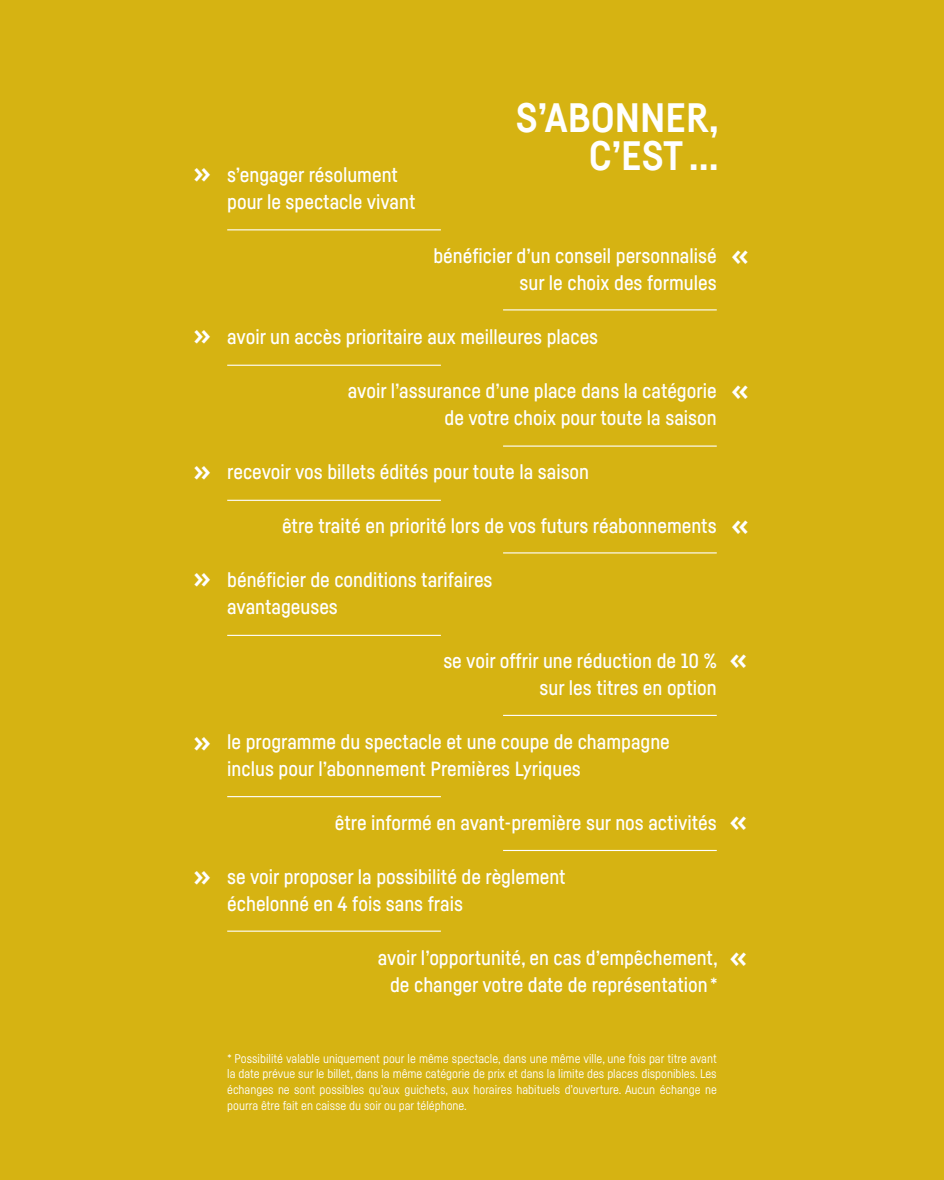
<style>
.page{position:relative;width:944px;height:1180px;background:#d6b312}
.page>*{position:absolute;margin:0;border:0;box-sizing:border-box;transform-origin:0 0}
.t1{font:700 40.5px/38.2px "Fabrikat";color:#fff;text-align:right}
.t2{font:700 33.75px "Fabrikat";color:#fff}
.t3{font:500 20.25px/27px "Fabrikat";color:#fff}
.t4{font:12.38px/15.8px "Fabrikat";color:#fff;text-align:justify}
</style>
<div class="page">
<hr style="left:227px;top:229px;width:214px;height:1px;background:#fff">
<hr style="left:227px;top:365px;width:214px;height:1px;background:#fff">
<hr style="left:227px;top:500px;width:214px;height:1px;background:#fff">
<hr style="left:227px;top:635px;width:214px;height:1px;background:#fff">
<hr style="left:227px;top:796px;width:214px;height:1px;background:#fff">
<hr style="left:227px;top:931px;width:214px;height:1px;background:#fff">
<hr style="left:503px;top:309px;width:214px;height:1px;background:#fff">
<hr style="left:503px;top:445px;width:214px;height:2px;background:#fff">
<hr style="left:503px;top:552px;width:214px;height:1px;background:#fff">
<hr style="left:503px;top:715px;width:214px;height:1px;background:#fff">
<hr style="left:503px;top:850px;width:214px;height:1px;background:#fff">
<h2 class="t2" style="left:211px;top:197px;width:19px;rotate:-180deg">«</h2>
<h2 class="t2" style="left:211px;top:359px;width:19px;rotate:-180deg">«</h2>
<h2 class="t2" style="left:211px;top:494px;width:19px;rotate:-180deg">«</h2>
<h2 class="t2" style="left:211px;top:601px;width:19px;rotate:-180deg">«</h2>
<h2 class="t2" style="left:211px;top:765px;width:19px;rotate:-180deg">«</h2>
<h2 class="t2" style="left:211px;top:899px;width:19px;rotate:-180deg">«</h2>
<p class="t3" style="left:227px;top:161px;width:190px">s’engager résolument pour le spectacle vivant</p>
<h1 class="t1" style="left:516px;top:97px;width:204px">S’ABONNER,<br>C’EST ...</h1>
<p class="t3" style="left:433px;top:242px;width:285px;text-align:right">bénéficier d’un conseil personnalisé sur le choix des formules</p>
<p class="t3" style="left:227px;top:323px;width:372px">avoir un accès prioritaire aux meilleures places</p>
<p class="t3" style="left:348px;top:377px;width:370px;text-align:right">avoir l’assurance d’une place dans la catégorie de votre choix pour toute la saison</p>
<p class="t3" style="left:227px;top:458px;width:363px">recevoir vos billets édités pour toute la saison</p>
<p class="t3" style="left:282px;top:512px;width:436px">être traité en priorité lors de vos futurs réabonnements</p>
<p class="t3" style="left:227px;top:566px;width:267px">bénéficier de conditions tarifaires avantageuses</p>
<p class="t3" style="left:443px;top:647px;width:275px;text-align:right">se voir offrir une réduction de 10 % sur les titres en option</p>
<p class="t3" style="left:227px;top:728px;width:444px">le programme du spectacle et une coupe de champagne inclus pour l’abonnement Premières Lyriques</p>
<p class="t3" style="left:335px;top:809px;width:383px">être informé en avant-première sur nos activités</p>
<p class="t3" style="left:227px;top:863px;width:340px">se voir proposer la possibilité de règlement échelonné en 4 fois sans frais</p>
<p class="t3" style="left:378px;top:944px;width:341px;text-align:right">avoir l’opportunité, en cas d’empêchement, de changer votre date de représentation *</p>
<h2 class="t2" style="left:732px;top:235px;width:19px">«</h2>
<h2 class="t2" style="left:732px;top:370px;width:19px">«</h2>
<h2 class="t2" style="left:732px;top:505px;width:19px">«</h2>
<h2 class="t2" style="left:730px;top:639px;width:19px">«</h2>
<h2 class="t2" style="left:730px;top:802px;width:19px">«</h2>
<h2 class="t2" style="left:730px;top:937px;width:19px">«</h2>
<p class="t4" style="left:227px;top:1050px;width:491px">* Possibilité valable uniquement pour le même spectacle, dans une même ville, une fois par titre avant la date prévue sur le billet, dans la même catégorie de prix et dans la limite des places disponibles. Les échanges ne sont possibles qu’aux guichets, aux horaires habituels d’ouverture. Aucun échange ne pourra être fait en caisse du soir ou par téléphone.</p>
</div>
